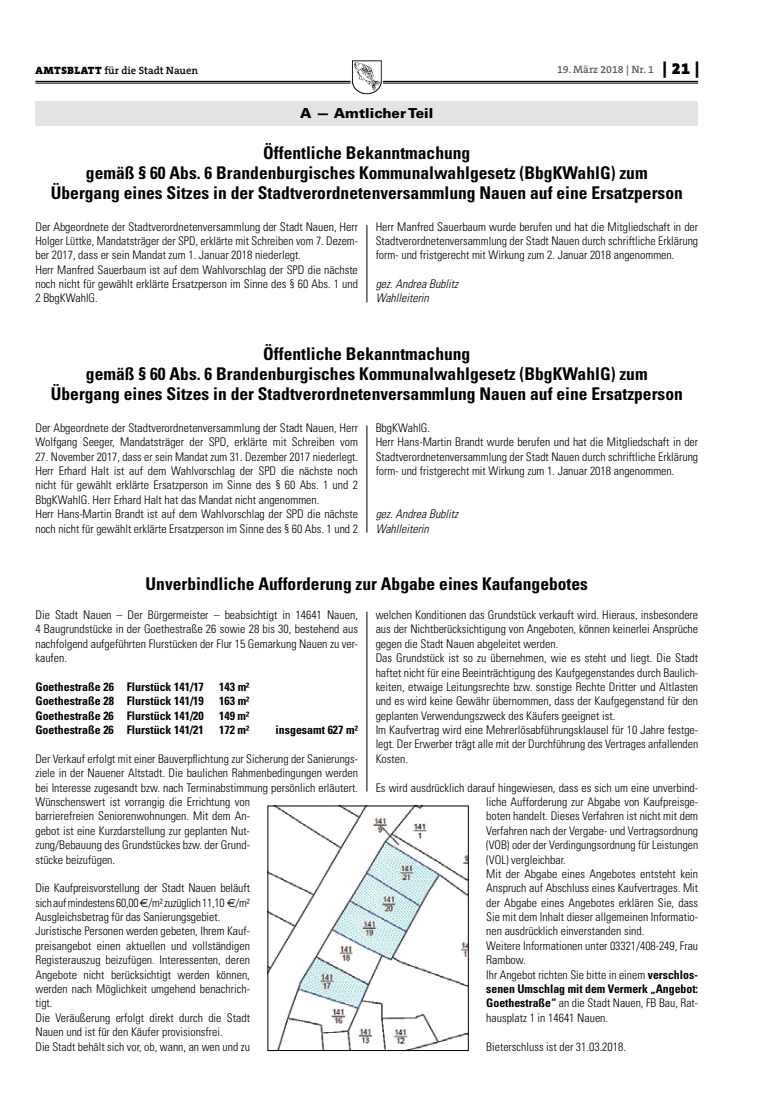
<style>
.page{position:relative;width:762px;height:1117px;background:#fff}
.page>*{position:absolute;margin:0;border:0;box-sizing:border-box;transform-origin:0 0}
.t1{font:700 condensed 17.5px/20px "Univers";color:#000;text-align:center}
.t2{font:900 13.75px "Univers";letter-spacing:.005em;color:#000}
.t3{font:300 condensed 11.88px/14.4px "Univers";color:#000}
.t4{font:700 condensed 11.88px "Univers";color:#000}
.t5{font:italic 300 condensed 11.88px/14.4px "Univers";color:#000}
.t6{font:600 10.62px "The Serif B W6";color:#000}
.t7{font:600 10.62px "The Serif B W6";color:#615c58}
.s1{font-family:"The Serif B W9";font-weight:900}
.s2{font-family:"The Serif B W9";font-weight:900;font-size:16.25px;color:#000}
.s3{font-family:"Euro Sans Std";font-weight:400;font-stretch:normal}
.s4{font-weight:700}
</style>
<div class="page">
<hr style="left:35px;top:81px;width:663px;height:1px;background:#000">
<hr style="left:35px;top:83px;width:663px;height:1px;background:#000">
<svg style="left:350px;top:60px;width:34px;height:35px"></svg>
<div style="left:35px;top:101px;width:663px;height:25px;background:#e3e3e2"></div>
<hr style="left:367px;top:225px;width:1px;height:77px;background:#000">
<hr style="left:367px;top:425px;width:1px;height:107px;background:#000">
<hr style="left:367px;top:611px;width:1px;height:180px;background:#000">
<img style="left:270px;top:807px;width:196px;height:241px">
<p class="t6" style="left:36px;top:63px;width:164px"><span class="s1">AMTSBLATT</span> für die Stadt Nauen</p>
<p class="t7" style="left:557px;top:63px;width:144px">19. März 2018 | Nr. 1 <span class="s2">| 21 |</span></p>
<p class="t2" style="left:300px;top:104px;width:135px">A — Amtlicher Teil</p>
<h1 class="t1" style="left:51px;top:142px;width:633px">Öffentliche Bekanntmachung<br>gemäß § 60 Abs. 6 Brandenburgisches Kommunalwahlgesetz (BbgKWahlG) zum<br>Übergang eines Sitzes in der Stadtverordnetenversammlung Nauen auf eine Ersatzperson</h1>
<p class="t3" style="left:35px;top:219px;width:324px">Der Abgeordnete der Stadtverordnetenversammlung der Stadt Nauen, Herr Holger Lüttke, Mandatsträger der SPD, erklärte mit Schreiben vom 7. Dezem&shy;ber 2017, dass er sein Mandat zum 1. Januar 2018 niederlegt.<br>Herr Manfred Sauerbaum ist auf dem Wahlvorschlag der SPD die nächste noch nicht für gewählt erklärte Ersatzperson im Sinne des § 60 Abs. 1 und 2 BbgKWahlG.</p>
<p class="t3" style="left:376px;top:219px;width:324px;text-align:justify">Herr Manfred Sauerbaum wurde berufen und hat die Mitgliedschaft in der Stadtverordnetenversammlung der Stadt Nauen durch schriftliche Erklärung form- und fristgerecht mit Wirkung zum 2. Januar 2018 angenommen.</p>
<p class="t5" style="left:376px;top:276px;width:84px">gez. Andrea Bublitz<br>Wahlleiterin</p>
<h1 class="t1" style="left:51px;top:343px;width:633px">Öffentliche Bekanntmachung<br>gemäß § 60 Abs. 6 Brandenburgisches Kommunalwahlgesetz (BbgKWahlG) zum<br>Übergang eines Sitzes in der Stadtverordnetenversammlung Nauen auf eine Ersatzperson</h1>
<p class="t3" style="left:35px;top:420px;width:324px">Der Abgeordnete der Stadtverordnetenversammlung der Stadt Nauen, Herr<br>Wolfgang Seeger, Mandatsträger der SPD, erklärte mit Schreiben vom</p>
<p class="t3" style="left:35px;top:449px;width:324px">27. November 2017, dass er sein Mandat zum 31. Dezember 2017 niederlegt.<br>Herr Erhard Halt ist auf dem Wahlvorschlag der SPD die nächste noch nicht für gewählt erklärte Ersatzperson im Sinne des § 60 Abs. 1 und 2<br>BbgKWahlG. Herr Erhard Halt hat das Mandat nicht angenommen.<br>Herr Hans-Martin Brandt ist auf dem Wahlvorschlag der SPD die nächste noch nicht für gewählt erklärte Ersatzperson im Sinne des § 60 Abs. 1 und 2</p>
<p class="t3" style="left:376px;top:420px;width:324px">BbgKWahlG.<br>Herr Hans-Martin Brandt wurde berufen und hat die Mitgliedschaft in der Stadtverordnetenversammlung der Stadt Nauen durch schriftliche Erklärung form- und fristgerecht mit Wirkung zum 1. Januar 2018 angenommen.</p>
<p class="t5" style="left:376px;top:507px;width:84px">gez. Andrea Bublitz<br>Wahlleiterin</p>
<h1 class="t1" style="left:146px;top:573px;width:444px">Unverbindliche Aufforderung zur Abgabe eines Kaufangebotes</h1>
<p class="t3" style="left:35px;top:607px;width:324px;text-align:justify">Die Stadt Nauen – Der Bürgermeister – beabsichtigt in 14641 Nauen, 4 Baugrundstücke in der Goethestraße 26 sowie 28 bis 30, bestehend aus nachfolgend aufgeführten Flurstücken der Flur 15 Gemarkung Nauen zu ver&shy;kaufen.</p>
<p class="t4" style="left:35px;top:679px;width:170px">Goethestraße 26 Flurstück 141/17</p>
<p class="t4" style="left:219px;top:679px;width:32px">143 m²</p>
<p class="t4" style="left:35px;top:693px;width:170px">Goethestraße 28 Flurstück 141/19</p>
<p class="t4" style="left:219px;top:693px;width:32px">163 m²</p>
<p class="t4" style="left:35px;top:708px;width:170px">Goethestraße 26 Flurstück 141/20</p>
<p class="t4" style="left:219px;top:708px;width:32px">149 m²</p>
<p class="t4" style="left:35px;top:722px;width:170px">Goethestraße 26 Flurstück 141/21</p>
<p class="t4" style="left:219px;top:722px;width:32px">172 m²</p>
<p class="t4" style="left:276px;top:722px;width:84px">insgesamt 627 m²</p>
<p class="t3" style="left:35px;top:751px;width:324px">Der Verkauf erfolgt mit einer Bauverpflichtung zur Sicherung der Sanierungs&shy;ziele in der Nauener Altstadt. Die baulichen Rahmenbedingungen werden bei Interesse zugesandt bzw. nach Terminabstimmung persönlich erläutert.<br>Wünschenswert ist vorrangig die Errichtung von<br>barrierefreien Seniorenwohnungen. Mit dem An-<br>gebot ist eine Kurzdarstellung zur geplanten Nut-<br>zung/Bebauung des Grundstückes bzw. der Grund-<br>stücke beizufügen.</p>
<p class="t3" style="left:35px;top:880px;width:216px">Die Kaufpreisvorstellung der Stadt Nauen beläuft sich auf mindestens 60,00 <span class="s3">€</span>/m² zuzüglich 11,10 <span class="s3">€</span>/m²<br>Ausgleichsbetrag für das Sanierungsgebiet.<br>Juristische Personen werden gebeten, Ihrem Kauf&shy;preisangebot einen aktuellen und vollständigen Registerauszug beizufügen. Interessenten, deren Angebote nicht berücksichtigt werden können, werden nach Möglichkeit umgehend benachrich&shy;tigt.<br>Die Veräußerung erfolgt direkt durch die Stadt Nauen und ist für den Käufer provisionsfrei.<br>Die Stadt behält sich vor, ob, wann, an wen und zu</p>
<p class="t3" style="left:376px;top:607px;width:324px">welchen Konditionen das Grundstück verkauft wird. Hieraus, insbesondere aus der Nichtberücksichtigung von Angeboten, können keinerlei Ansprüche gegen die Stadt Nauen abgeleitet werden.<br>Das Grundstück ist so zu übernehmen, wie es steht und liegt. Die Stadt haftet nicht für eine Beeinträchtigung des Kaufgegenstandes durch Baulich&shy;keiten, etwaige Leitungsrechte bzw. sonstige Rechte Dritter und Altlasten und es wird keine Gewähr übernommen, dass der Kaufgegenstand für den geplanten Verwendungszweck des Käufers geeignet ist.<br>Im Kaufvertrag wird eine Mehrerlösabführungsklausel für 10 Jahre festge&shy;legt. Der Erwerber trägt alle mit der Durchführung des Vertrages anfallenden Kosten.</p>
<p class="t3" style="left:486px;top:780px;width:213px;text-indent:-111px">Es wird ausdrücklich darauf hingewiesen, dass es sich um eine unverbind&shy;liche Aufforderung zur Abgabe von Kaufpreisge&shy;boten handelt. Dieses Verfahren ist nicht mit dem Verfahren nach der Vergabe- und Vertragsordnung (VOB) oder der Verdingungsordnung für Leistungen (VOL) vergleichbar.<br>Mit der Abgabe eines Angebotes entsteht kein Anspruch auf Abschluss eines Kaufvertrages. Mit der Abgabe eines Angebotes erklären Sie, dass Sie mit dem Inhalt dieser allgemeinen Informatio&shy;nen ausdrücklich einverstanden sind.<br>Weitere Informationen unter 03321/408-249, Frau Rambow.<br>Ihr Angebot richten Sie bitte in einem <span class="s4">verschlos&shy;senen Umschlag mit dem Vermerk „Angebot:<br>Goethestraße“</span> an die Stadt Nauen, FB Bau, Rat&shy;hausplatz 1 in 14641 Nauen.</p>
<p class="t3" style="left:486px;top:1038px;width:141px">Bieterschluss ist der 31.03.2018.</p>
</div>
